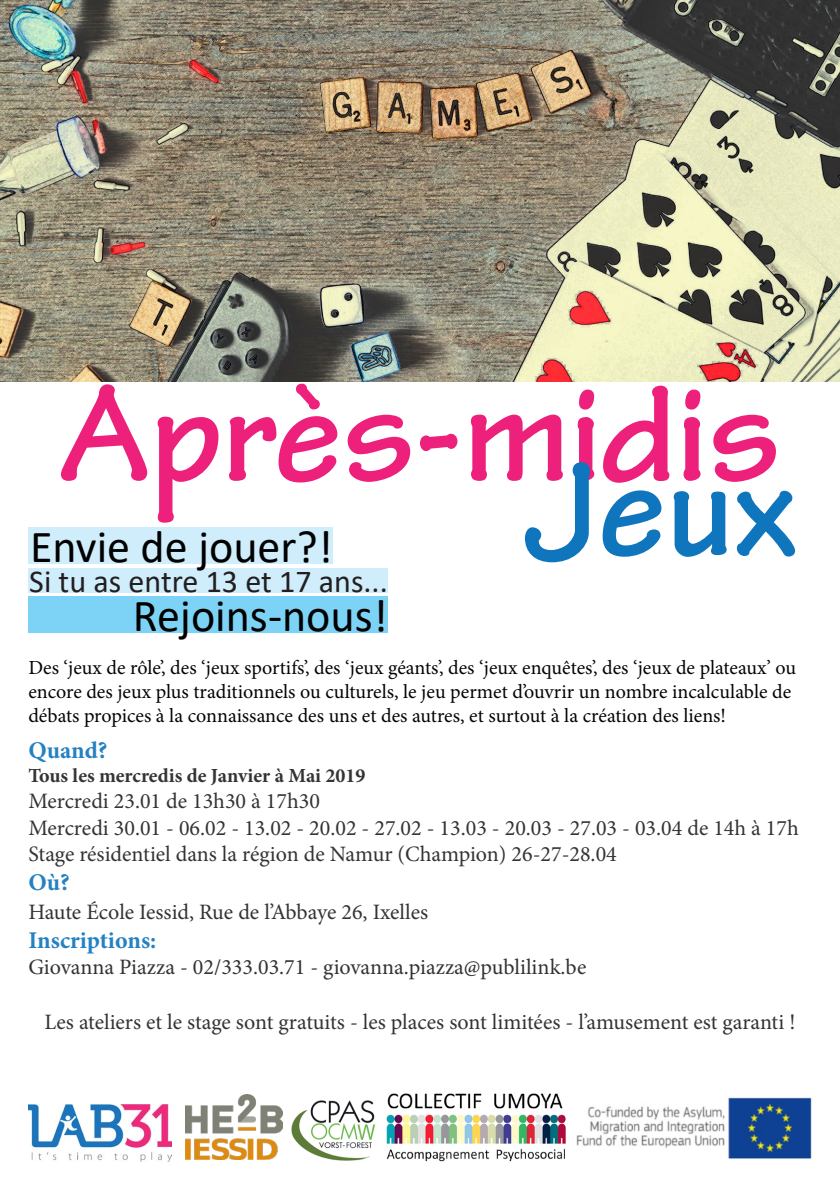
<style>
.page{position:relative;width:840px;height:1191px;background:#fff}
.page>*{position:absolute;margin:0;border:0;box-sizing:border-box;transform-origin:0 0}
.t1{font:700 144px "Tekton Pro";color:#ed207b}
.t2{font:700 144px "Tekton Pro";color:#0f75bd}
.t3{font:46px "Calibri";color:#000}
.t4{font:32px "Calibri";color:#231f20}
.t5{font:700 24px "Minion Pro";color:#0f75bd}
.t6{font:22px/26.4px "Minion Pro";color:#231f20}
.t7{font:20px/24px "Minion Pro";color:#040503}
.t8{font:700 20px "Minion Pro";color:#231f20}
</style>
<div class="page">
<div style="left:28px;top:596px;width:359px;height:37px;background:#7cd3f6"></div>
<img style="left:0;top:0;width:839px;height:382px">
<img style="left:28px;top:1104px;width:144px;height:57px">
<div style="left:28px;top:568px;width:359px;height:24px;background:#cfedfb"></div>
<div style="left:28px;top:527px;width:305px;height:36px;background:#cfedfb"></div>
<img style="left:291px;top:1100px;width:85px;height:61px">
<img style="left:185px;top:1094px;width:97px;height:66px">
<img style="left:386px;top:1093px;width:180px;height:69px">
<img style="left:576px;top:1097px;width:236px;height:62px">
<p class="t1" style="left:60px;top:350px;width:720px">Après-midis</p>
<p class="t2" style="left:522px;top:424px;width:275px">Jeux</p>
<p class="t3" style="left:30px;top:514px;width:304px">Envie de jouer?!</p>
<p class="t4" style="left:29px;top:559px;width:360px">Si tu as entre 13 et 17 ans...</p>
<p class="t3" style="left:133px;top:584px;width:256px">Rejoins-nous!</p>
<p class="t7" style="left:28px;top:655px;width:768px">Des ‘jeux de rôle’, des ‘jeux sportifs’, des ‘jeux géants’, des ‘jeux enquêtes’, des ‘jeux de plateaux’ ou encore des jeux plus traditionnels ou culturels, le jeu permet d’ouvrir un nombre incalculable de débats propices à la connaissance des uns et des autres, et surtout à la création des liens!</p>
<p class="t5" style="left:28px;top:733px;width:81px">Quand?</p>
<p class="t8" style="left:28px;top:761px;width:338px">Tous les mercredis de Janvier à Mai 2019</p>
<p class="t6" style="left:28px;top:788px;width:771px">Mercredi 23.01 de 13h30 à 17h30<br>Mercredi 30.01 - 06.02 - 13.02 - 20.02 - 27.02 - 13.03 - 20.03 - 27.03 - 03.04 de 14h à 17h<br>Stage résidentiel dans la région de Namur (Champion) 26-27-28.04</p>
<p class="t5" style="left:28px;top:865px;width:43px">Où?</p>
<p class="t6" style="left:28px;top:898px;width:401px">Haute École Iessid, Rue de l’Abbaye 26, Ixelles</p>
<p class="t5" style="left:28px;top:923px;width:129px">Inscriptions:</p>
<p class="t6" style="left:28px;top:954px;width:559px">Giovanna Piazza - 02/333.03.71 - giovanna.piazza@publilink.be</p>
<p class="t6" style="left:45px;top:1009px;width:752px">Les ateliers et le stage sont gratuits - les places sont limitées - l’amusement est garanti !</p>
</div>
